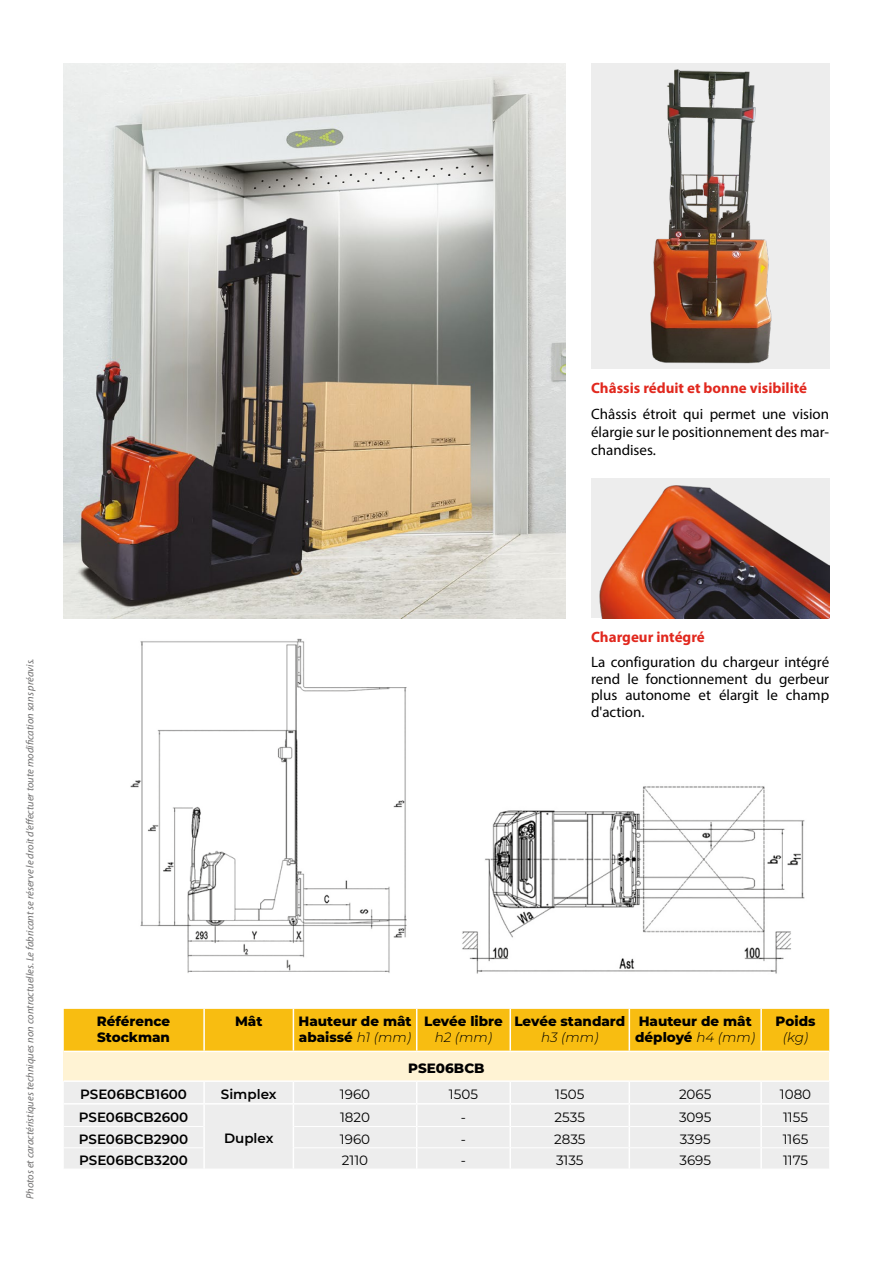
<style>
.page{position:relative;width:893px;height:1263px;background:#fff}
.page>*{position:absolute;margin:0;border:0;box-sizing:border-box;transform-origin:0 0}
.t1{font:15px/16.5px "Myriad Pro";color:#000;text-align:justify}
.t2{font:700 15px "Myriad Pro";color:#e1281e}
.t3{font:800 13.5px/16.2px "Montserrat";color:#000}
.t4{font:13.5px "Montserrat";color:#000}
.t5{font:600 13.5px "Montserrat";color:#000}
.t6{font:italic 300 13.5px "Montserrat";color:#000}
.t7{font:italic 10.5px "Myriad Pro";color:#706f6f}
.s1{font-weight:300;font-style:italic}
</style>
<div class="page">
<div style="left:64px;top:1009px;width:765px;height:42px;background:#f8bd11"></div>
<div style="left:64px;top:1051px;width:765px;height:30px;background:#fff3d4"></div>
<div style="left:64px;top:1082px;width:765px;height:87px;background:#ededed"></div>
<hr style="left:64px;top:1126px;width:139px;height:1px;background:#fff">
<hr style="left:294px;top:1126px;width:122px;height:1px;background:#fff">
<hr style="left:417px;top:1126px;width:92px;height:1px;background:#fff">
<hr style="left:511px;top:1126px;width:118px;height:1px;background:#fff">
<hr style="left:630px;top:1126px;width:130px;height:1px;background:#fff">
<hr style="left:762px;top:1126px;width:67px;height:1px;background:#fff">
<hr style="left:64px;top:1147px;width:139px;height:1px;background:#fff">
<hr style="left:294px;top:1147px;width:122px;height:1px;background:#fff">
<hr style="left:417px;top:1147px;width:92px;height:1px;background:#fff">
<hr style="left:511px;top:1147px;width:118px;height:1px;background:#fff">
<hr style="left:630px;top:1147px;width:130px;height:1px;background:#fff">
<hr style="left:762px;top:1147px;width:67px;height:1px;background:#fff">
<hr style="left:509px;top:1082px;width:2px;height:21px;background:#fff">
<hr style="left:509px;top:1104px;width:2px;height:22px;background:#fff">
<hr style="left:509px;top:1126px;width:2px;height:22px;background:#fff">
<hr style="left:509px;top:1148px;width:2px;height:21px;background:#fff">
<svg style="left:629px;top:1082px;width:1px;height:87px"></svg>
<svg style="left:416px;top:1082px;width:1px;height:87px"></svg>
<hr style="left:416px;top:1009px;width:1px;height:42px;background:#fff">
<hr style="left:509px;top:1009px;width:2px;height:42px;background:#fff">
<hr style="left:629px;top:1009px;width:1px;height:42px;background:#fff">
<hr style="left:203px;top:1009px;width:2px;height:42px;background:#fff">
<hr style="left:293px;top:1009px;width:1px;height:42px;background:#fff">
<hr style="left:203px;top:1082px;width:2px;height:21px;background:#fff">
<hr style="left:203px;top:1104px;width:2px;height:22px;background:#fff">
<hr style="left:203px;top:1126px;width:2px;height:22px;background:#fff">
<hr style="left:203px;top:1148px;width:2px;height:21px;background:#fff">
<svg style="left:293px;top:1082px;width:1px;height:87px"></svg>
<hr style="left:64px;top:1051px;width:140px;height:1px;background:#fff">
<hr style="left:204px;top:1051px;width:89px;height:1px;background:#fff">
<hr style="left:293px;top:1051px;width:124px;height:1px;background:#fff">
<hr style="left:417px;top:1051px;width:93px;height:1px;background:#fff">
<hr style="left:510px;top:1051px;width:119px;height:1px;background:#fff">
<hr style="left:629px;top:1051px;width:132px;height:1px;background:#fff">
<hr style="left:761px;top:1051px;width:68px;height:1px;background:#fff">
<hr style="left:64px;top:1080px;width:140px;height:2px;background:#fff">
<hr style="left:204px;top:1080px;width:89px;height:2px;background:#fff">
<hr style="left:293px;top:1080px;width:124px;height:2px;background:#fff">
<hr style="left:417px;top:1080px;width:93px;height:2px;background:#fff">
<hr style="left:510px;top:1080px;width:119px;height:2px;background:#fff">
<hr style="left:629px;top:1080px;width:132px;height:2px;background:#fff">
<hr style="left:761px;top:1080px;width:68px;height:2px;background:#fff">
<hr style="left:760px;top:1009px;width:2px;height:42px;background:#fff">
<hr style="left:760px;top:1082px;width:2px;height:21px;background:#fff">
<hr style="left:760px;top:1104px;width:2px;height:22px;background:#fff">
<hr style="left:760px;top:1126px;width:2px;height:22px;background:#fff">
<hr style="left:760px;top:1148px;width:2px;height:21px;background:#fff">
<hr style="left:64px;top:1103px;width:140px;height:1px;background:#fff">
<hr style="left:204px;top:1103px;width:89px;height:1px;background:#fff">
<hr style="left:293px;top:1103px;width:124px;height:1px;background:#fff">
<hr style="left:417px;top:1103px;width:93px;height:1px;background:#fff">
<hr style="left:510px;top:1103px;width:119px;height:1px;background:#fff">
<hr style="left:629px;top:1103px;width:132px;height:1px;background:#fff">
<hr style="left:761px;top:1103px;width:68px;height:1px;background:#fff">
<img style="left:130px;top:638px;width:277px;height:335px">
<img style="left:462px;top:786px;width:343px;height:188px">
<div style="left:591px;top:478px;width:238px;height:140px;background:#ededed"></div>
<img style="left:599px;top:484px;width:231px;height:134px">
<img style="left:64px;top:64px;width:502px;height:554px">
<div style="left:591px;top:64px;width:238px;height:305px;background:#ededed"></div>
<img style="left:650px;top:69px;width:122px;height:295px">
<p class="t2" style="left:591px;top:378px;width:218px">Châssis réduit et bonne visibilité</p>
<p class="t1" style="left:591px;top:405px;width:240px;line-height:18px">Châssis étroit qui permet une vision élargie sur le positionnement des mar&shy;chandises.</p>
<p class="t7" style="left:23px;top:1199px;width:542px;rotate:-90deg">Photos et caractéristiques techniques non contractuelles. Le fabricant se réserve le droit d’effectuer toute modification sans préavis.</p>
<p class="t2" style="left:591px;top:627px;width:115px">Chargeur intégré</p>
<p class="t1" style="left:591px;top:654px;width:240px">La configuration du chargeur intégré rend le fonctionnement du gerbeur plus autonome et élargit le champ d'action.</p>
<p class="t3" style="left:97px;top:1012px;width:75px">Référence<br>Stockman</p>
<p class="t3" style="left:235px;top:1012px;width:29px">Mât</p>
<p class="t3" style="left:299px;top:1012px;width:115px">Hauteur de mât abaissé <span class="s1">h1 (mm)</span></p>
<p class="t3" style="left:424px;top:1012px;width:80px">Levée libre</p>
<p class="t6" style="left:435px;top:1028px;width:59px">h2 (mm)</p>
<p class="t3" style="left:408px;top:1059px;width:78px">PSE06BCB</p>
<p class="t3" style="left:514px;top:1012px;width:112px">Levée standard</p>
<p class="t6" style="left:541px;top:1028px;width:59px">h3 (mm)</p>
<p class="t3" style="left:635px;top:1012px;width:122px">Hauteur de mât déployé <span class="s1">h4 (mm)</span></p>
<p class="t3" style="left:776px;top:1012px;width:41px">Poids</p>
<p class="t6" style="left:783px;top:1028px;width:27px">(kg)</p>
<p class="t5" style="left:80px;top:1085px;width:108px">PSE06BCB1600</p>
<p class="t5" style="left:221px;top:1085px;width:57px">Simplex</p>
<p class="t4" style="left:340px;top:1085px;width:32px">1960</p>
<p class="t4" style="left:449px;top:1085px;width:31px">1505</p>
<p class="t4" style="left:555px;top:1085px;width:31px">1505</p>
<p class="t4" style="left:679px;top:1085px;width:34px">2065</p>
<p class="t4" style="left:780px;top:1085px;width:33px">1080</p>
<p class="t5" style="left:79px;top:1107px;width:111px">PSE06BCB2600</p>
<p class="t5" style="left:224px;top:1129px;width:51px">Duplex</p>
<p class="t4" style="left:340px;top:1108px;width:32px">1820</p>
<p class="t4" style="left:461px;top:1108px;width:7px">-</p>
<p class="t4" style="left:555px;top:1108px;width:32px">2535</p>
<p class="t4" style="left:679px;top:1108px;width:34px">3095</p>
<p class="t4" style="left:783px;top:1108px;width:26px">1155</p>
<p class="t5" style="left:79px;top:1129px;width:111px">PSE06BCB2900</p>
<p class="t4" style="left:340px;top:1129px;width:32px">1960</p>
<p class="t4" style="left:461px;top:1129px;width:7px">-</p>
<p class="t4" style="left:554px;top:1129px;width:33px">2835</p>
<p class="t4" style="left:680px;top:1129px;width:33px">3395</p>
<p class="t4" style="left:783px;top:1129px;width:27px">1165</p>
<p class="t5" style="left:79px;top:1150px;width:110px">PSE06BCB3200</p>
<p class="t4" style="left:342px;top:1151px;width:28px">2110</p>
<p class="t4" style="left:461px;top:1151px;width:7px">-</p>
<p class="t4" style="left:556px;top:1151px;width:29px">3135</p>
<p class="t4" style="left:679px;top:1151px;width:33px">3695</p>
<p class="t4" style="left:783px;top:1151px;width:27px">1175</p>
</div>
